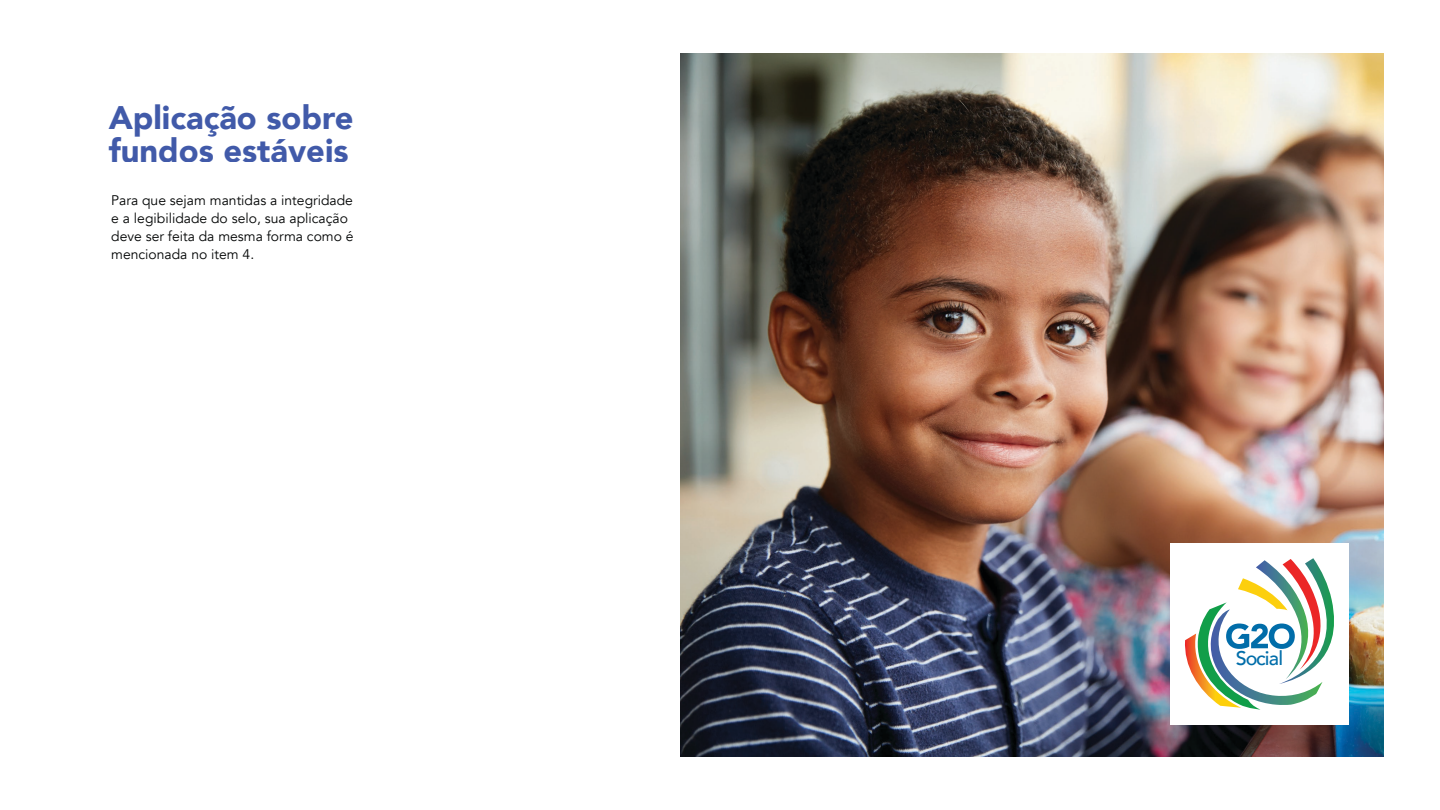
<style>
.page{position:relative;width:1440px;height:810px;background:#fff}
.page>*{position:absolute;margin:0;border:0;box-sizing:border-box;transform-origin:0 0}
.t1{font:900 32.62px/32.4px "Avenir";color:#415aa9}
.t2{font:500 19.73px "Avenir";letter-spacing:-.04em;color:#016da9}
.t3{font:13.88px/18.1px "Avenir";color:#030505}
</style>
<div class="page">
<img style="left:681px;top:53px;width:702px;height:704px">
<div style="left:1170px;top:543px;width:179px;height:181px;background:#fff"></div>
<svg style="left:1185px;top:558px;width:149px;height:152px"></svg>
<h1 class="t1" style="left:109px;top:101px;width:246px">Aplicação sobre fundos estáveis</h1>
<p class="t3" style="left:111px;top:191px;width:244px">Para que sejam mantidas a integridade e a legibilidade do selo, sua aplicação deve ser feita da mesma forma como é mencionada no item 4.</p>
<h2 class="t2" style="left:1236px;top:641px;width:49px">Social</h2>
</div>
